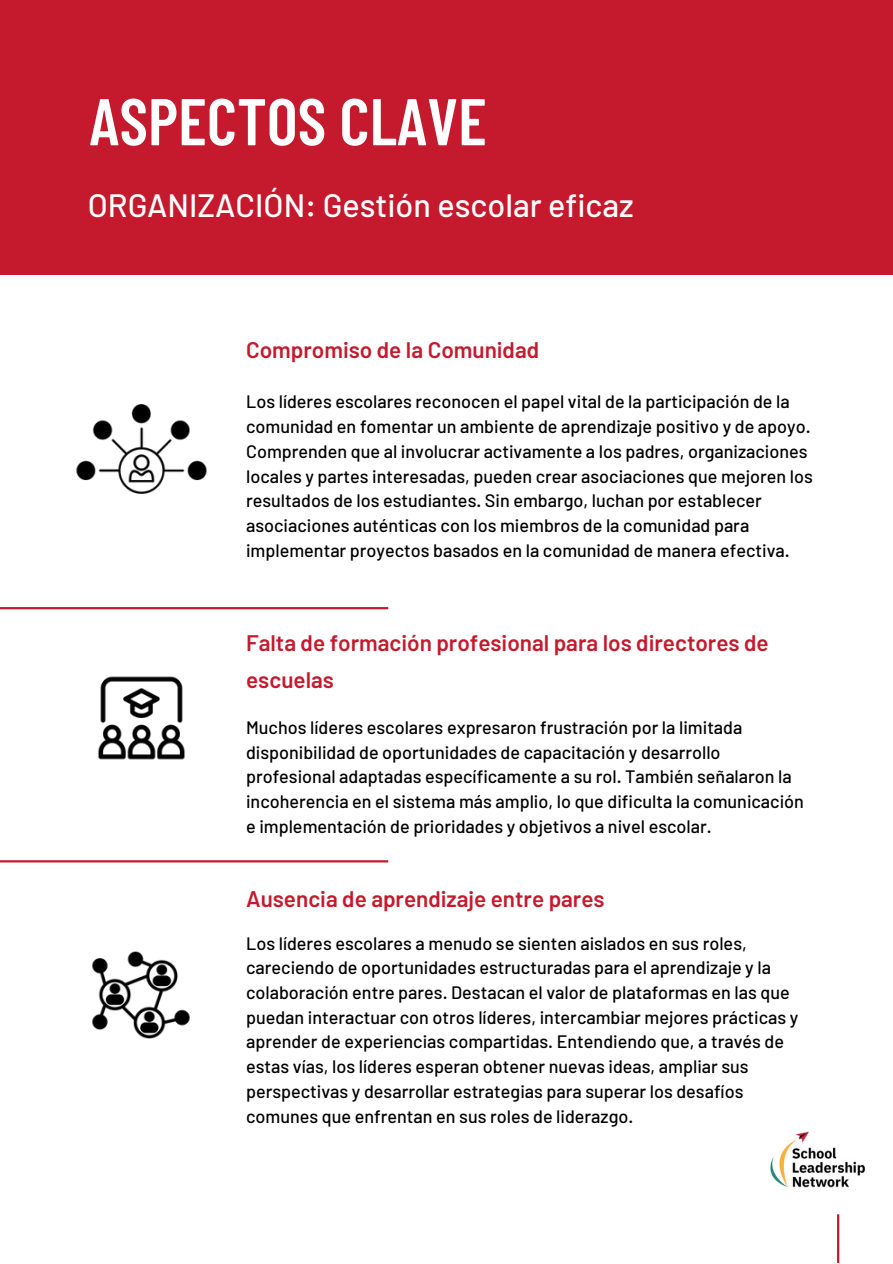
<style>
.page{position:relative;width:893px;height:1264px;background:#fff}
.page>*{position:absolute;margin:0;border:0;box-sizing:border-box;transform-origin:0 0}
.t1{font:600 66px "Barlow Condensed";color:#fff}
.t2{font:500 32.25px "Barlow";color:#fff}
.t3{font:600 22.5px/37px "Barlow";color:#c5192d}
.t4{font:500 18px/24.8px "Barlow";color:#000}
</style>
<div class="page">
<hr style="left:0;top:607px;width:388px;height:2px;background:#c5192d">
<hr style="left:0;top:860px;width:388px;height:2px;background:#c5192d">
<div style="left:0;top:0;width:892px;height:274px;background:#c5192d"></div>
<hr style="left:837px;top:1214px;width:2px;height:48px;background:#c5192d">
<img style="left:770px;top:1131px;width:95px;height:57px">
<img style="left:76px;top:404px;width:131px;height:90px">
<img style="left:98px;top:676px;width:87px;height:84px">
<img style="left:92px;top:951px;width:98px;height:88px">
<p class="t1" style="left:89px;top:79px;width:399px">ASPECTOS CLAVE</p>
<p class="t2" style="left:88px;top:185px;width:547px">ORGANIZACIÓN: Gestión escolar eficaz</p>
<p class="t3" style="left:246px;top:330px;width:294px">Compromiso de la Comunidad</p>
<p class="t4" style="left:246px;top:389px;width:568px">Los líderes escolares reconocen el papel vital de la participación de la comunidad en fomentar un ambiente de aprendizaje positivo y de apoyo.<br>Comprenden que al involucrar activamente a los padres, organizaciones locales y partes interesadas, pueden crear asociaciones que mejoren los resultados de los estudiantes. Sin embargo, luchan por establecer asociaciones auténticas con los miembros de la comunidad para implementar proyectos basados en la comunidad de manera efectiva.</p>
<p class="t3" style="left:246px;top:623px;width:524px">Falta de formación profesional para los directores de escuelas</p>
<p class="t4" style="left:246px;top:714px;width:559px">Muchos líderes escolares expresaron frustración por la limitada disponibilidad de oportunidades de capacitación y desarrollo profesional adaptadas específicamente a su rol. También señalaron la incoherencia en el sistema más amplio, lo que dificulta la comunicación e implementación de prioridades y objetivos a nivel escolar.</p>
<p class="t3" style="left:246px;top:879px;width:360px">Ausencia de aprendizaje entre pares</p>
<p class="t4" style="left:246px;top:929px;width:553px">Los líderes escolares a menudo se sienten aislados en sus roles, careciendo de oportunidades estructuradas para el aprendizaje y la colaboración entre pares. Destacan el valor de plataformas en las que puedan interactuar con otros líderes, intercambiar mejores prácticas y aprender de experiencias compartidas. Entendiendo que, a través de estas vías, los líderes esperan obtener nuevas ideas, ampliar sus perspectivas y desarrollar estrategias para superar los desafíos comunes que enfrentan en sus roles de liderazgo.</p>
</div>
